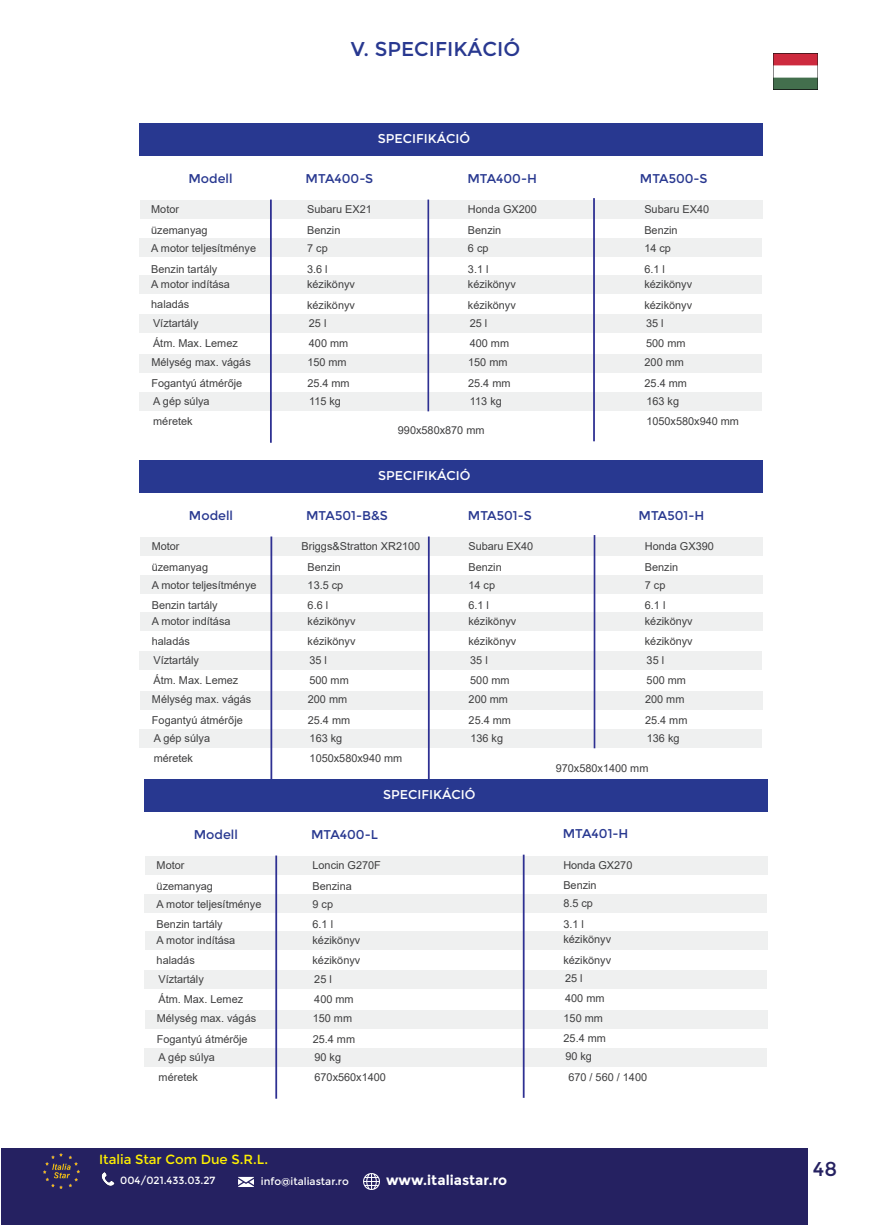
<style>
.page{position:relative;width:874px;height:1225px;background:#fff}
.page>*{position:absolute;margin:0;border:0;box-sizing:border-box;transform-origin:0 0}
.t1{font:20px "Montserrat";color:#283890}
.t2{font:20px "Montserrat";color:#252161}
.t3{font:700 13.8px "Montserrat";color:#fff}
.t4{font:13.2px "Montserrat";color:#fff101}
.t5{font:12.8px "Montserrat";color:#283890}
.t6{font:12.8px "Montserrat";color:#fff}
.t7{font:10.8px/20.4px "Arial";color:#3e3e3f}
.t8{font:10.4px "Montserrat";color:#fff}
</style>
<div class="page">
<div style="left:140px;top:354px;width:621px;height:19px;background:#eff0f0"></div>
<div style="left:139px;top:392px;width:622px;height:19px;background:#eff0f0"></div>
<div style="left:140px;top:200px;width:622px;height:19px;background:#eff0f0"></div>
<div style="left:139px;top:238px;width:622px;height:19px;background:#eff0f0"></div>
<div style="left:139px;top:275px;width:622px;height:19px;background:#eff0f0"></div>
<div style="left:139px;top:314px;width:622px;height:19px;background:#eff0f0"></div>
<div style="left:139px;top:124px;width:623px;height:32px;background:#283890"></div>
<hr style="left:270px;top:200px;width:1px;height:243px;background:#2e3092">
<hr style="left:427px;top:200px;width:2px;height:211px;background:#2e3092">
<hr style="left:593px;top:198px;width:1px;height:243px;background:#2e3092">
<div style="left:140px;top:691px;width:622px;height:18px;background:#eff0f0"></div>
<div style="left:140px;top:729px;width:621px;height:19px;background:#eff0f0"></div>
<div style="left:140px;top:537px;width:622px;height:18px;background:#eff0f0"></div>
<div style="left:140px;top:575px;width:622px;height:19px;background:#eff0f0"></div>
<div style="left:140px;top:612px;width:622px;height:19px;background:#eff0f0"></div>
<div style="left:139px;top:651px;width:622px;height:19px;background:#eff0f0"></div>
<div style="left:139px;top:461px;width:623px;height:32px;background:#283890"></div>
<hr style="left:270px;top:536px;width:2px;height:243px;background:#2e3092">
<hr style="left:427px;top:536px;width:2px;height:243px;background:#2e3092">
<hr style="left:593px;top:535px;width:2px;height:213px;background:#2e3092">
<div style="left:145px;top:1009px;width:622px;height:19px;background:#eff0f0"></div>
<div style="left:144px;top:1048px;width:622px;height:19px;background:#eff0f0"></div>
<div style="left:145px;top:855px;width:622px;height:19px;background:#eff0f0"></div>
<div style="left:144px;top:894px;width:622px;height:19px;background:#eff0f0"></div>
<div style="left:145px;top:931px;width:622px;height:19px;background:#eff0f0"></div>
<div style="left:144px;top:970px;width:622px;height:19px;background:#eff0f0"></div>
<div style="left:144px;top:779px;width:623px;height:33px;background:#283890"></div>
<hr style="left:275px;top:855px;width:2px;height:243px;background:#2e3092">
<hr style="left:522px;top:854px;width:2px;height:243px;background:#2e3092">
<img style="left:773px;top:53px;width:44px;height:36px">
<div style="left:1px;top:1149px;width:806px;height:76px;background:#252161"></div>
<img style="left:44px;top:1153px;width:36px;height:35px">
<svg style="left:101px;top:1172px;width:13px;height:14px"></svg>
<img style="left:238px;top:1176px;width:16px;height:11px">
<img style="left:363px;top:1173px;width:16px;height:16px">
<h1 class="t1" style="left:350px;top:37px;width:171px">V. SPECIFIKÁCIÓ</h1>
<p class="t6" style="left:377px;top:131px;width:94px">SPECIFIKÁCIÓ</p>
<p class="t5" style="left:188px;top:171px;width:46px">Modell</p>
<p class="t5" style="left:305px;top:171px;width:69px">MTA400-S</p>
<p class="t5" style="left:467px;top:171px;width:71px">MTA400-H</p>
<p class="t5" style="left:639px;top:171px;width:69px">MTA500-S</p>
<p class="t7" style="left:151px;top:199px;width:58px">Motor üzemanyag</p>
<p class="t7" style="left:151px;top:238px;width:106px">A motor teljesítménye<br>Benzin tartály</p>
<p class="t7" style="left:151px;top:274px;width:80px">A motor indítása haladás</p>
<p class="t7" style="left:153px;top:312px;width:86px">Víztartály<br>Átm. Max. Lemez</p>
<p class="t7" style="left:307px;top:199px;width:66px">Subaru EX21<br>Benzin</p>
<p class="t7" style="left:307px;top:238px;width:22px">7 cp<br>3.6 l</p>
<p class="t7" style="left:307px;top:274px;width:49px">kézikönyv kézikönyv</p>
<p class="t7" style="left:309px;top:312px;width:41px">25 l<br>400 mm</p>
<p class="t7" style="left:467px;top:199px;width:71px">Honda GX200<br>Benzin</p>
<p class="t7" style="left:467px;top:238px;width:22px">6 cp<br>3.1 l</p>
<p class="t7" style="left:467px;top:274px;width:49px">kézikönyv kézikönyv</p>
<p class="t7" style="left:469px;top:313px;width:41px">25 l<br>400 mm</p>
<p class="t7" style="left:644px;top:199px;width:66px">Subaru EX40<br>Benzin</p>
<p class="t7" style="left:644px;top:238px;width:28px">14 cp<br>6.1 l</p>
<p class="t7" style="left:644px;top:274px;width:49px">kézikönyv kézikönyv</p>
<p class="t7" style="left:645px;top:313px;width:41px">35 l<br>500 mm</p>
<p class="t7" style="left:151px;top:352px;width:101px">Mélység max. vágás<br>Fogantyú átmérője</p>
<p class="t7" style="left:153px;top:391px;width:58px">A gép súlya méretek</p>
<p class="t7" style="left:307px;top:352px;width:44px">150 mm<br>25.4 mm</p>
<p class="t7" style="left:309px;top:391px;width:33px">115 kg</p>
<p class="t7" style="left:468px;top:352px;width:44px">150 mm<br>25.4 mm</p>
<p class="t7" style="left:469px;top:391px;width:33px">113 kg</p>
<p class="t7" style="left:397px;top:420px;width:88px">990x580x870 mm</p>
<p class="t6" style="left:378px;top:468px;width:94px">SPECIFIKÁCIÓ</p>
<p class="t7" style="left:644px;top:352px;width:44px">200 mm<br>25.4 mm</p>
<p class="t7" style="left:646px;top:391px;width:94px">163 kg<br>1050x580x940 mm</p>
<p class="t5" style="left:189px;top:508px;width:46px">Modell</p>
<p class="t5" style="left:306px;top:508px;width:83px">MTA501-B&amp;S</p>
<p class="t5" style="left:467px;top:508px;width:65px">MTA501-S</p>
<p class="t5" style="left:638px;top:508px;width:67px">MTA501-H</p>
<p class="t7" style="left:152px;top:536px;width:58px">Motor üzemanyag</p>
<p class="t7" style="left:152px;top:575px;width:106px">A motor teljesítménye<br>Benzin tartály</p>
<p class="t7" style="left:152px;top:611px;width:80px">A motor indítása haladás</p>
<p class="t7" style="left:153px;top:649px;width:86px">Víztartály<br>Átm. Max. Lemez</p>
<p class="t7" style="left:307px;top:536px;width:114px;text-indent:-6px">Briggs&amp;Stratton XR2100<br>Benzin</p>
<p class="t7" style="left:307px;top:575px;width:37px">13.5 cp<br>6.6 l</p>
<p class="t7" style="left:307px;top:611px;width:49px">kézikönyv kézikönyv</p>
<p class="t7" style="left:309px;top:649px;width:41px">35 l<br>500 mm</p>
<p class="t7" style="left:468px;top:536px;width:66px">Subaru EX40<br>Benzin</p>
<p class="t7" style="left:468px;top:575px;width:28px">14 cp<br>6.1 l</p>
<p class="t7" style="left:468px;top:611px;width:49px">kézikönyv kézikönyv</p>
<p class="t7" style="left:470px;top:649px;width:41px">35 l<br>500 mm</p>
<p class="t7" style="left:644px;top:536px;width:71px">Honda GX390<br>Benzin</p>
<p class="t7" style="left:644px;top:575px;width:22px">7 cp<br>6.1 l</p>
<p class="t7" style="left:644px;top:611px;width:49px">kézikönyv kézikönyv</p>
<p class="t7" style="left:646px;top:649px;width:41px">35 l<br>500 mm</p>
<p class="t7" style="left:152px;top:689px;width:101px">Mélység max. vágás<br>Fogantyú átmérője</p>
<p class="t7" style="left:154px;top:728px;width:58px">A gép súlya méretek</p>
<p class="t7" style="left:308px;top:689px;width:44px">200 mm<br>25.4 mm</p>
<p class="t7" style="left:309px;top:728px;width:94px">163 kg<br>1050x580x940 mm</p>
<p class="t7" style="left:468px;top:689px;width:44px">200 mm<br>25.4 mm</p>
<p class="t7" style="left:470px;top:728px;width:34px">136 kg</p>
<p class="t6" style="left:383px;top:787px;width:94px">SPECIFIKÁCIÓ</p>
<p class="t7" style="left:644px;top:689px;width:44px">200 mm<br>25.4 mm</p>
<p class="t7" style="left:646px;top:728px;width:34px">136 kg</p>
<p class="t7" style="left:555px;top:758px;width:94px">970x580x1400 mm</p>
<p class="t5" style="left:194px;top:827px;width:46px">Modell</p>
<p class="t5" style="left:311px;top:827px;width:68px">MTA400-L</p>
<p class="t5" style="left:562px;top:826px;width:67px">MTA401-H</p>
<p class="t7" style="left:156px;top:855px;width:58px">Motor üzemanyag</p>
<p class="t7" style="left:156px;top:894px;width:106px">A motor teljesítménye<br>Benzin tartály</p>
<p class="t7" style="left:156px;top:930px;width:80px">A motor indítása haladás</p>
<p class="t7" style="left:158px;top:968px;width:86px">Víztartály<br>Átm. Max. Lemez</p>
<p class="t7" style="left:563px;top:854px;width:71px">Honda GX270<br>Benzin</p>
<p class="t7" style="left:563px;top:893px;width:31px">8.5 cp<br>3.1 l</p>
<p class="t7" style="left:563px;top:929px;width:49px">kézikönyv kézikönyv</p>
<p class="t7" style="left:565px;top:967px;width:41px">25 l<br>400 mm</p>
<p class="t7" style="left:312px;top:855px;width:70px">Loncin G270F<br>Benzina</p>
<p class="t7" style="left:312px;top:894px;width:22px">9 cp<br>6.1 l</p>
<p class="t7" style="left:312px;top:930px;width:49px">kézikönyv kézikönyv</p>
<p class="t7" style="left:314px;top:968px;width:41px">25 l<br>400 mm</p>
<p class="t7" style="left:157px;top:1008px;width:101px">Mélység max. vágás<br>Fogantyú átmérője</p>
<p class="t7" style="left:158px;top:1047px;width:58px">A gép súlya méretek</p>
<p class="t7" style="left:312px;top:1008px;width:44px">150 mm<br>25.4 mm</p>
<p class="t7" style="left:314px;top:1047px;width:73px">90 kg<br>670x560x1400</p>
<p class="t4" style="left:99px;top:1152px;width:170px">Italia Star Com Due S.R.L.</p>
<p class="t8" style="left:120px;top:1174px;width:97px">004/021.433.03.27</p>
<p class="t8" style="left:261px;top:1175px;width:89px">info@italiastar.ro</p>
<p class="t3" style="left:386px;top:1171px;width:123px">www.italiastar.ro</p>
<p class="t7" style="left:563px;top:1007px;width:44px">150 mm<br>25.4 mm</p>
<p class="t7" style="left:565px;top:1046px;width:83px">90 kg<br>670 / 560 / 1400</p>
<h1 class="t2" style="left:812px;top:1157px;width:26px">48</h1>
</div>
